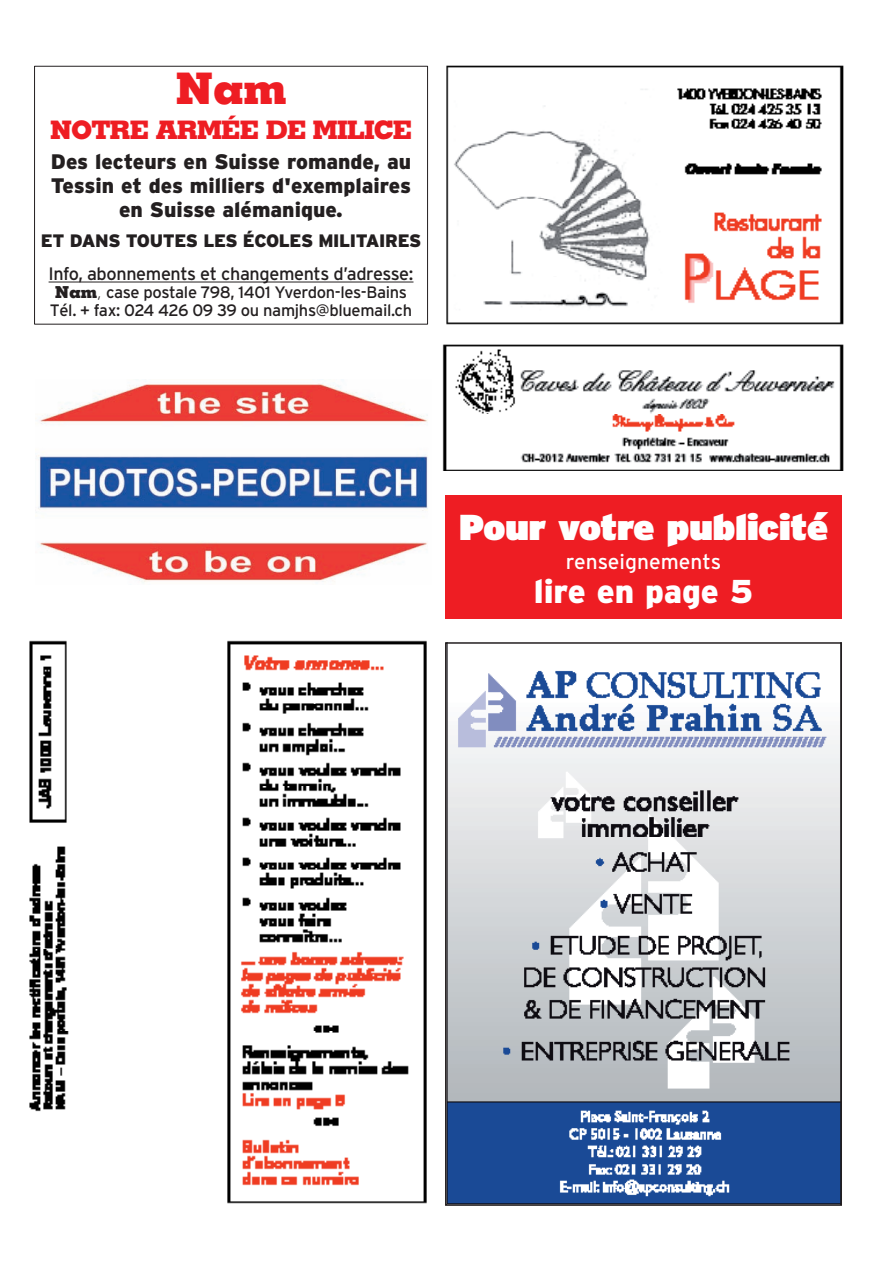
<style>
.page{position:relative;width:893px;height:1263px;background:#fff}
.page>*{position:absolute;margin:0;border:0;box-sizing:border-box;transform-origin:0 0}
.t1{font:800 43.5px "Memphis";color:#ee1d23}
.t2{font:900 36px "Interstate";color:#fff}
.t3{font:900 33px "Interstate";color:#fff}
.t4{font:800 25.5px "Memphis";letter-spacing:-.05em;color:#ee1d23}
.t5{font:900 21px/24px "Interstate";color:#231f20;text-align:center}
.t6{font:21px "Interstate";color:#fff}
.t7{font:18px "Interstate";letter-spacing:-.02em;color:#231f20}
.t8{font:900 18px "Interstate";letter-spacing:-.02em;color:#231f20}
.t9{font:16.5px/18px "Interstate";letter-spacing:-.02em;color:#231f20;text-align:center}
.s1{font-family:"Memphis";font-weight:800}
.s2{font-family:"Memphis";font-weight:300}
</style>
<div class="page">
<img style="left:29px;top:640px;width:398px;height:564px">
<img style="left:448px;top:670px;width:391px;height:533px">
<div style="left:445px;top:642px;width:397px;height:564px;border:2px solid #231f20"></div>
<img style="left:446px;top:65px;width:398px;height:260px">
<img style="left:442px;top:344px;width:402px;height:127px">
<hr style="left:49px;top:282px;width:364px;height:1px;background:#231f20">
<div style="left:34px;top:66px;width:394px;height:258px;border:1px solid #231f20"></div>
<img style="left:36px;top:383px;width:392px;height:199px">
<div style="left:445px;top:495px;width:397px;height:124px;background:#ee1d23"></div>
<h1 class="t1" style="left:175px;top:61px;width:113px">Nam</h1>
<p class="t4" style="left:50px;top:113px;width:364px">NOTRE ARMÉE DE MILICE</p>
<p class="t5" style="left:51px;top:149px;width:362px">Des lecteurs en Suisse romande, au<br>Tessin et des milliers d'exemplaires en Suisse alémanique.</p>
<p class="t8" style="left:41px;top:230px;width:382px">ET DANS TOUTES LES ÉCOLES MILITAIRES</p>
<p class="t7" style="left:49px;top:263px;width:366px">Info, abonnements et changements d’adresse:</p>
<p class="t9" style="left:50px;top:283px;width:364px"><span class="s1">Nam</span><span class="s2">,</span> case postale 798, 1401 Yverdon-les-Bains<br>Tél. + fax: 024 426 09 39 ou namjhs@bluemail.ch</p>
<h2 class="t2" style="left:459px;top:505px;width:370px">Pour votre publicité</h2>
<p class="t6" style="left:566px;top:550px;width:157px">renseignements</p>
<h3 class="t3" style="left:534px;top:572px;width:221px">lire en page 5</h3>
</div>
